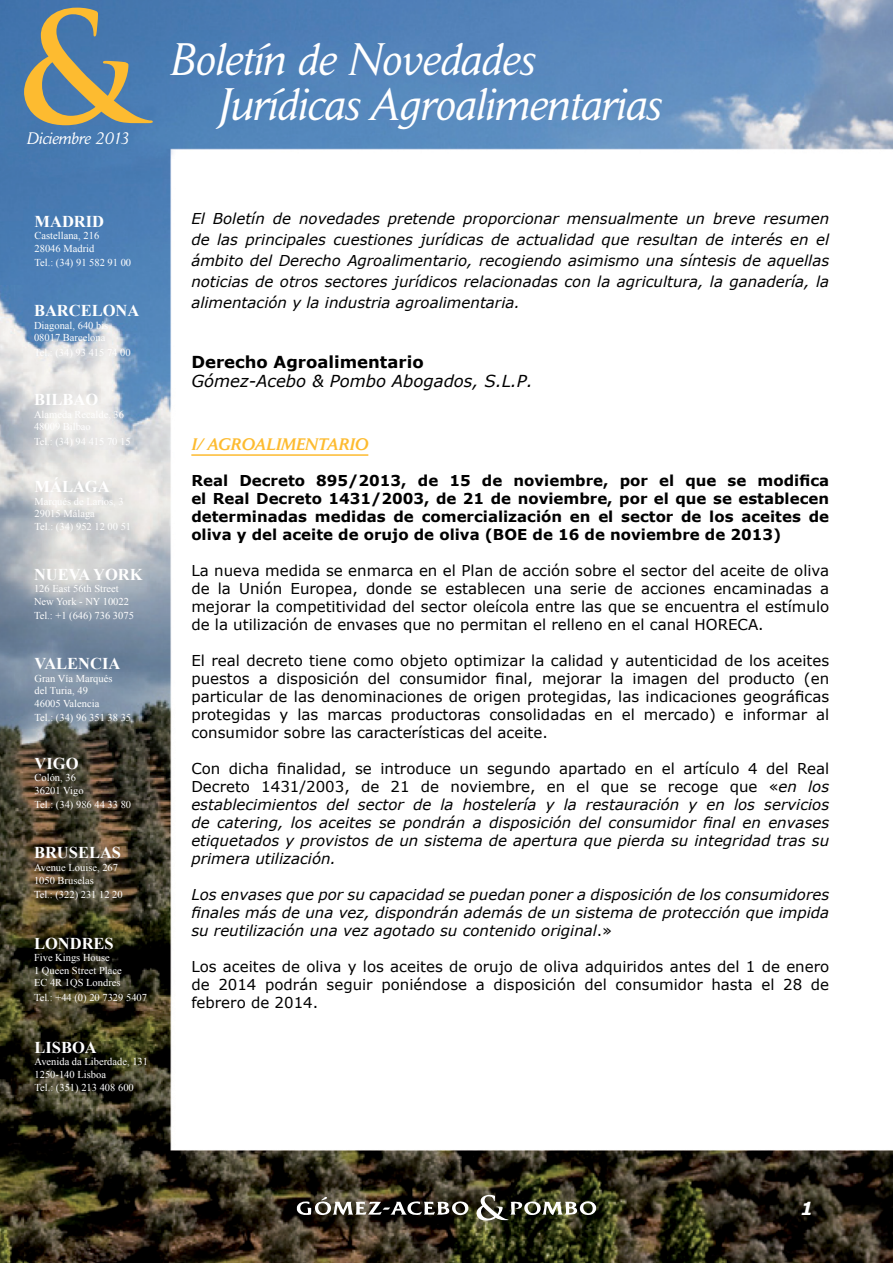
<style>
.page{position:relative;width:893px;height:1263px;background:#fff}
.page>*{position:absolute;margin:0;border:0;box-sizing:border-box;transform-origin:0 0}
.t1{font:700 150px "Trajan Pro";color:#fdbb30}
.t2{font:italic 45px/45px "Daily News BQ";color:#fff}
.t3{font:italic 700 18px "Verdana";color:#fff}
.t4{font:700 16.5px "Times New Roman";color:#fff}
.t5{font:italic 16.5px "Verdana";color:#000}
.t6{font:700 16.5px "Verdana";color:#000}
.t7{font:italic 500 16.5px "Daily News BQ";color:#fdbb30}
.t8{font:italic 16.5px "Daily News BQ";color:#fff}
.t9{font:italic 15px/18px "Verdana";color:#000;text-align:justify}
.t10{font:15px/18px "Verdana";color:#000;text-align:justify}
.t11{font:700 15px/18px "Verdana";color:#000;text-align:justify}
.t12{font:10.5px/12.6px "Times New Roman";color:#fff}
.s1{font-style:normal}
</style>
<div class="page">
<img style="left:0;top:0;width:893px;height:1263px">
<img style="left:297px;top:1195px;width:299px;height:26px">
<hr style="left:191px;top:454px;width:177px;height:2px;background:#fdbb30">
<h1 class="t1" style="left:15px;top:-25px;width:126px">&amp;</h1>
<p class="t8" style="left:27px;top:129px;width:104px">Diciembre 2013</p>
<h2 class="t2" style="left:219px;top:37px;width:444px;text-indent:-49px">Boletín de Novedades<br>Jurídicas Agroalimentarias</h2>
<p class="t4" style="left:35px;top:210px;width:71px">MADRID</p>
<p class="t12" style="left:35px;top:229px;width:66px">Castellana, 216<br>28046 Madrid</p>
<p class="t12" style="left:35px;top:256px;width:98px">Tel.: (34) 91 582 91 00</p>
<p class="t4" style="left:34px;top:299px;width:107px">BARCELONA</p>
<p class="t12" style="left:34px;top:318px;width:76px">Diagonal, 640 bis<br>08017 Barcelona</p>
<p class="t4" style="left:34px;top:388px;width:66px">BILBAO</p>
<p class="t12" style="left:34px;top:435px;width:98px">Tel.: (34) 94 415 70 15</p>
<p class="t4" style="left:35px;top:475px;width:77px">MÁLAGA</p>
<p class="t12" style="left:35px;top:495px;width:98px">Marqués de Larios, 3<br>29015 Málaga<br>Tel.: (34) 952 12 00 51</p>
<p class="t4" style="left:34px;top:563px;width:110px">NUEVA YORK</p>
<p class="t12" style="left:34px;top:582px;width:96px">126 East 56th Street<br>New York - NY 10022</p>
<p class="t12" style="left:34px;top:609px;width:101px">Tel.: +1 (646) 736 3075</p>
<p class="t4" style="left:35px;top:652px;width:87px">VALENCIA</p>
<p class="t12" style="left:35px;top:672px;width:79px">Gran Vía Marqués del Turia, 49<br>46005 Valencia</p>
<p class="t12" style="left:35px;top:711px;width:98px">Tel.: (34) 96 351 38 35</p>
<p class="t4" style="left:35px;top:752px;width:46px">VIGO</p>
<p class="t12" style="left:35px;top:771px;width:51px">Colón, 36<br>36201 Vigo</p>
<p class="t12" style="left:35px;top:798px;width:98px">Tel.: (34) 986 44 33 80</p>
<p class="t4" style="left:34px;top:841px;width:89px">BRUSELAS</p>
<p class="t12" style="left:34px;top:861px;width:86px">Avenue Louise, 267<br>1050 Bruselas</p>
<p class="t12" style="left:34px;top:888px;width:90px">Tel.: (322) 231 12 20</p>
<p class="t4" style="left:34px;top:932px;width:81px">LONDRES</p>
<p class="t12" style="left:34px;top:951px;width:89px">Five Kings House<br>1 Queen Street Place<br>EC 4R 1QS Londres</p>
<p class="t12" style="left:34px;top:991px;width:115px">Tel.: +44 (0) 20 7329 5407</p>
<p class="t4" style="left:35px;top:1036px;width:64px">LISBOA</p>
<p class="t12" style="left:35px;top:1055px;width:115px">Avenida da Liberdade, 131<br>1250-140 Lisboa<br>Tel.: (351) 213 408 600</p>
<p class="t9" style="left:191px;top:208px;width:639px;line-height:21px">El Boletín de novedades pretende proporcionar mensualmente un breve resumen de las principales cuestiones jurídicas de actualidad que resultan de interés en el ámbito del Derecho Agroalimentario, recogiendo asimismo una síntesis de aquellas noticias de otros sectores jurídicos relacionadas con la agricultura, la ganadería, la alimentación y la industria agroalimentaria.</p>
<p class="t6" style="left:191px;top:350px;width:234px">Derecho Agroalimentario</p>
<p class="t5" style="left:191px;top:370px;width:343px">Gómez-Acebo &amp; Pombo Abogados, S.L.P.</p>
<p class="t7" style="left:191px;top:434px;width:178px">I/ AGROALIMENTARIO</p>
<p class="t11" style="left:191px;top:471px;width:639px">Real Decreto 895/2013, de 15 de noviembre, por el que se modifica el Real Decreto 1431/2003, de 21 de noviembre, por el que se establecen determinadas medidas de comercialización en el sector de los aceites de oliva y del aceite de orujo de oliva (BOE de 16 de noviembre de 2013)</p>
<p class="t10" style="left:191px;top:561px;width:639px">La nueva medida se enmarca en el Plan de acción sobre el sector del aceite de oliva de la Unión Europea, donde se establecen una serie de acciones encaminadas a mejorar la competitividad del sector oleícola entre las que se encuentra el estímulo de la utilización de envases que no permitan el relleno en el canal HORECA.</p>
<p class="t10" style="left:191px;top:651px;width:639px">El real decreto tiene como objeto optimizar la calidad y autenticidad de los aceites puestos a disposición del consumidor final, mejorar la imagen del producto (en particular de las denominaciones de origen protegidas, las indicaciones geográficas protegidas y las marcas productoras consolidadas en el mercado) e informar al consumidor sobre las características del aceite.</p>
<p class="t9" style="left:191px;top:759px;width:639px"><span class="s1">Con dicha finalidad, se introduce un segundo apartado en el artículo 4 del Real Decreto 1431/2003, de 21 de noviembre, en el que se recoge que «</span>en los establecimientos del sector de la hostelería y la restauración y en los servicios de catering, los aceites se pondrán a disposición del consumidor final en envases etiquetados y provistos de un sistema de apertura que pierda su integridad tras su primera utilización.</p>
<p class="t9" style="left:191px;top:885px;width:639px">Los envases que por su capacidad se puedan poner a disposición de los consumidores finales más de una vez, dispondrán además de un sistema de protección que impida su reutilización una vez agotado su contenido original<span class="s1">.»</span></p>
<p class="t10" style="left:191px;top:957px;width:639px">Los aceites de oliva y los aceites de orujo de oliva adquiridos antes del 1 de enero de 2014 podrán seguir poniéndose a disposición del consumidor hasta el 28 de febrero de 2014.</p>
<p class="t3" style="left:800px;top:1195px;width:14px">1</p>
</div>
